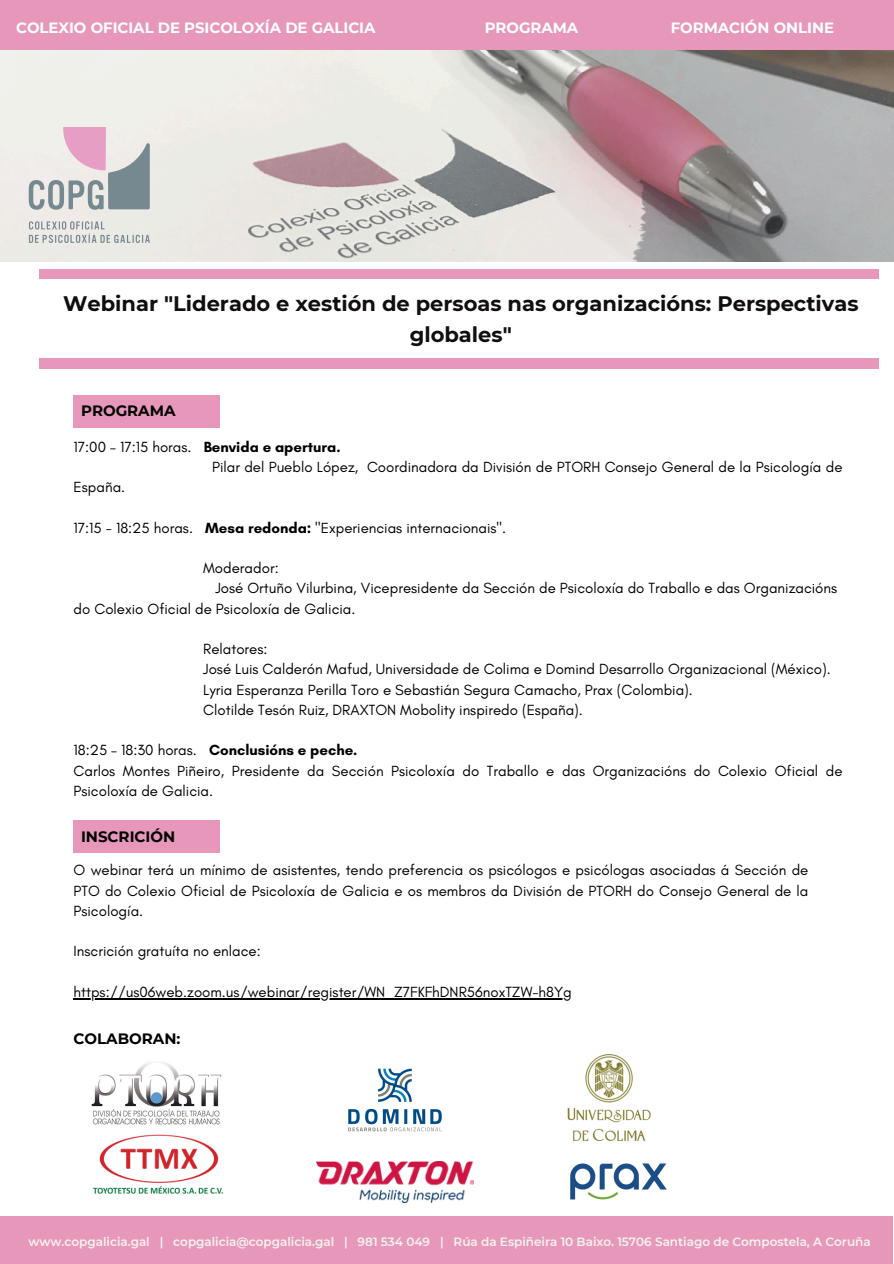
<style>
.page{position:relative;width:894px;height:1264px;background:#fff}
.page>*{position:absolute;margin:0;border:0;box-sizing:border-box;transform-origin:0 0}
.t1{font:700 21px/30.3px "Montserrat";color:#120e10;text-align:center}
.t2{font:15px/20.2px "Glacial Indifference";color:#000}
.t3{font:700 15px "Glacial Indifference";color:#000}
.t4{font:700 15px "Montserrat";color:#000}
.t5{font:700 14.85px "Montserrat";color:#fff}
.t6{font:600 12px "Montserrat";color:#f4f5ef}
.s1{font-weight:700}
.s2{font-weight:400}
</style>
<div class="page">
<img style="left:0;top:50px;width:893px;height:212px">
<div style="left:39px;top:358px;width:839px;height:10px;background:#e798ba"></div>
<div style="left:39px;top:269px;width:839px;height:10px;background:#e798ba"></div>
<div style="left:0;top:0;width:893px;height:50px;background:#e798ba"></div>
<div style="left:0;top:1216px;width:892px;height:47px;background:#e798ba"></div>
<div style="left:74px;top:395px;width:145px;height:32px;background:#e798ba"></div>
<div style="left:74px;top:821px;width:145px;height:32px;background:#e798ba"></div>
<hr style="left:74px;top:997px;width:497px;height:2px;background:#000">
<img style="left:348px;top:1068px;width:94px;height:64px">
<img style="left:570px;top:1163px;width:97px;height:37px">
<img style="left:317px;top:1161px;width:156px;height:41px">
<img style="left:92px;top:1134px;width:131px;height:60px">
<img style="left:567px;top:1054px;width:84px;height:87px">
<img style="left:91px;top:1063px;width:131px;height:62px">
<svg style="left:29px;top:127px;width:121px;height:83px"></svg>
<svg style="left:29px;top:221px;width:121px;height:22px"></svg>
<p class="t5" style="left:16px;top:18px;width:361px">COLEXIO OFICIAL DE PSICOLOXÍA DE GALICIA</p>
<p class="t5" style="left:484px;top:18px;width:95px">PROGRAMA</p>
<p class="t5" style="left:670px;top:18px;width:165px">FORMACIÓN ONLINE</p>
<h1 class="t1" style="left:63px;top:289px;width:796px">Webinar "Liderado e xestión de persoas nas organizacións: Perspectivas globales"</h1>
<h2 class="t4" style="left:81px;top:401px;width:96px">PROGRAMA</h2>
<h3 class="t2" style="left:74px;top:436px;width:268px">17:00 – 17:15 horas. <span class="s1">Benvida e apertura.</span></h3>
<h3 class="t2" style="left:212px;top:456px;width:631px">Pilar del Pueblo López, Coordinadora da División de PTORH Consejo General de la Psicología de</h3>
<h3 class="t2" style="left:74px;top:476px;width:53px">España.</h3>
<h3 class="t2" style="left:74px;top:517px;width:434px">17:15 - 18:25 horas. <span class="s1">Mesa redonda:</span> "Experiencias internacionais".</h3>
<h3 class="t2" style="left:203px;top:557px;width:77px">Moderador:</h3>
<h3 class="t2" style="left:215px;top:578px;width:623px">José Ortuño Vilurbina, Vicepresidente da Sección de Psicoloxía do Traballo e das Organizacións</h3>
<h3 class="t2" style="left:74px;top:598px;width:283px">do Colexio Oficial de Psicoloxía de Galicia.</h3>
<h3 class="t2" style="left:203px;top:638px;width:628px">Relatores:<br>José Luis Calderón Mafud, Universidade de Colima e Domind Desarrollo Organizacional (México).<br>Lyria Esperanza Perilla Toro e Sebastián Segura Camacho, Prax (Colombia).</h3>
<h3 class="t2" style="left:203px;top:699px;width:381px">Clotilde Tesón Ruiz, DRAXTON Mobolity inspiredo (España).</h3>
<h3 class="t3" style="left:74px;top:741px;width:285px"><span class="s2">18:25 – 18:30 horas.</span> Conclusións e peche.</h3>
<h2 class="t2" style="left:74px;top:760px;width:770px">Carlos Montes Piñeiro, Presidente da Sección Psicoloxía do Traballo e das Organizacións do Colexio Oficial de<br>Psicoloxía de Galicia.</h2>
<h3 class="t4" style="left:81px;top:827px;width:96px">INSCRICIÓN</h3>
<h3 class="t2" style="left:74px;top:859px;width:736px;text-align:justify">O webinar terá un mínimo de asistentes, tendo preferencia os psicólogos e psicólogas asociadas á Sección de PTO do Colexio Oficial de Psicoloxía de Galicia e os membros da División de PTORH do Consejo General de la Psicología.</h3>
<h3 class="t2" style="left:74px;top:940px;width:188px">Inscrición gratuíta no enlace:</h3>
<h2 class="t2" style="left:74px;top:981px;width:499px">https://us06web.zoom.us/webinar/register/WN_Z7FKFhDNR56noxTZW-h8Yg</h2>
<p class="t4" style="left:74px;top:1029px;width:108px">COLABORAN:</p>
<p class="t6" style="left:29px;top:1234px;width:843px">www.copgalicia.gal | copgalicia@copgalicia.gal | 981 534 049 | Rúa da Espiñeira 10 Baixo. 15706 Santiago de Compostela, A Coruña</p>
</div>
